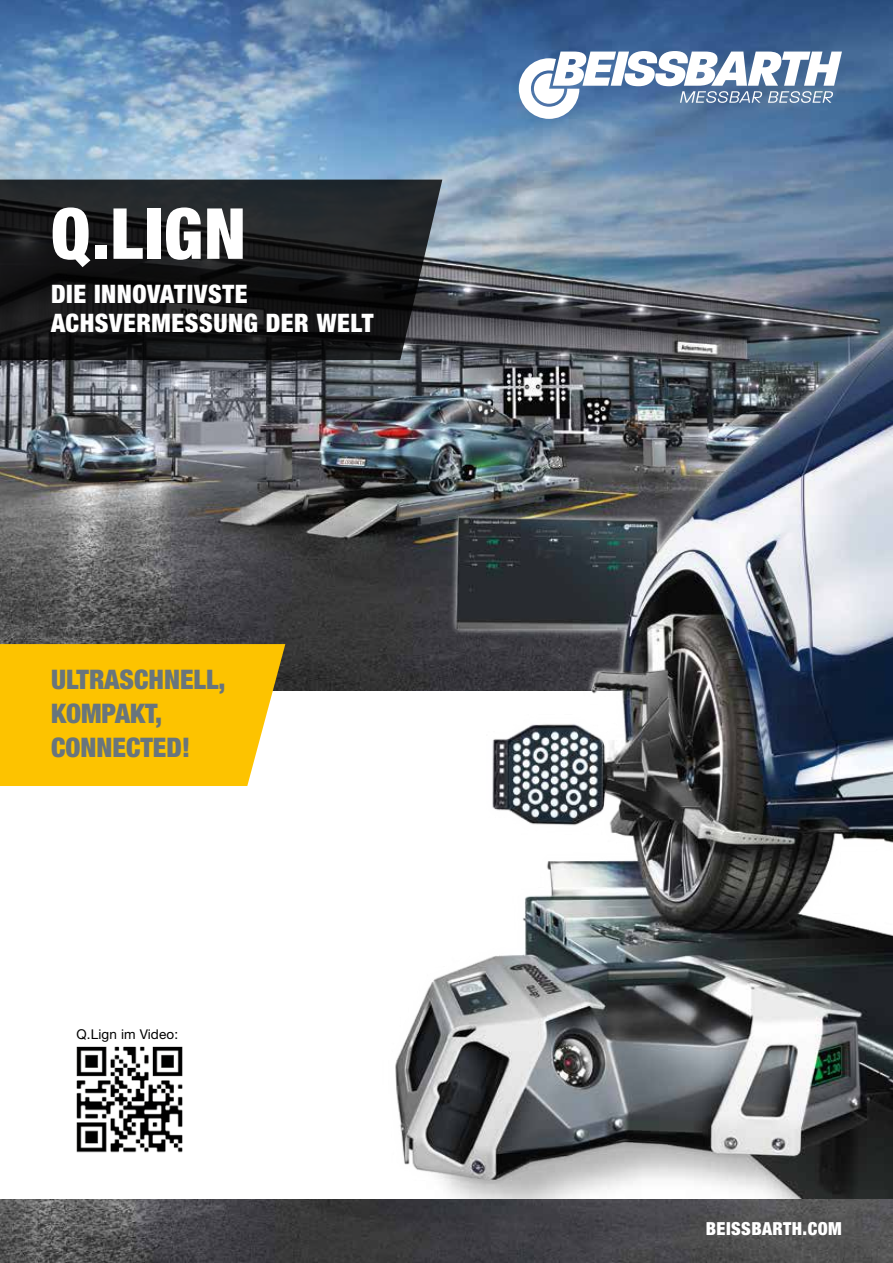
<style>
.page{position:relative;width:893px;height:1263px;background:#fff}
.page>*{position:absolute;margin:0;border:0;box-sizing:border-box;transform-origin:0 0}
.t1{font:900 condensed 70.5px "Helvetica Neue LT Pro";color:#fff}
.t2{font:900 condensed 27px/34px "Helvetica Neue LT Pro";color:#68757d}
.t3{font:900 condensed 25.5px/29.1px "Helvetica Neue LT Pro";letter-spacing:.02em;color:#fff}
.t4{font:900 condensed 18px "Helvetica Neue LT Pro";letter-spacing:.025em;color:#fff}
.t5{font:13.5px "Helvetica Neue LT Pro";letter-spacing:.01em;color:#000}
</style>
<div class="page">
<img style="left:0;top:0;width:893px;height:691px">
<img style="left:315px;top:326px;width:578px;height:873px">
<img style="left:0;top:1199px;width:893px;height:64px">
<svg style="left:519px;top:51px;width:323px;height:68px"></svg>
<svg style="left:0;top:180px;width:442px;height:180px;background:#1a1c1e"></svg>
<div style="left:0;top:644px;width:285px;height:142px;background:#fdc300"></div>
<img style="left:76px;top:1046px;width:107px;height:107px">
<h1 class="t1" style="left:51px;top:192px;width:196px">Q.LIGN</h1>
<p class="t3" style="left:51px;top:279px;width:324px">DIE INNOVATIVSTE<br>ACHSVERMESSUNG DER WELT</p>
<p class="t2" style="left:51px;top:662px;width:176px">ULTRASCHNELL,<br>KOMPAKT,<br>CONNECTED!</p>
<p class="t5" style="left:77px;top:1026px;width:103px">Q.Lign im Video:</p>
<p class="t4" style="left:706px;top:1218px;width:138px">BEISSBARTH.COM</p>
</div>
